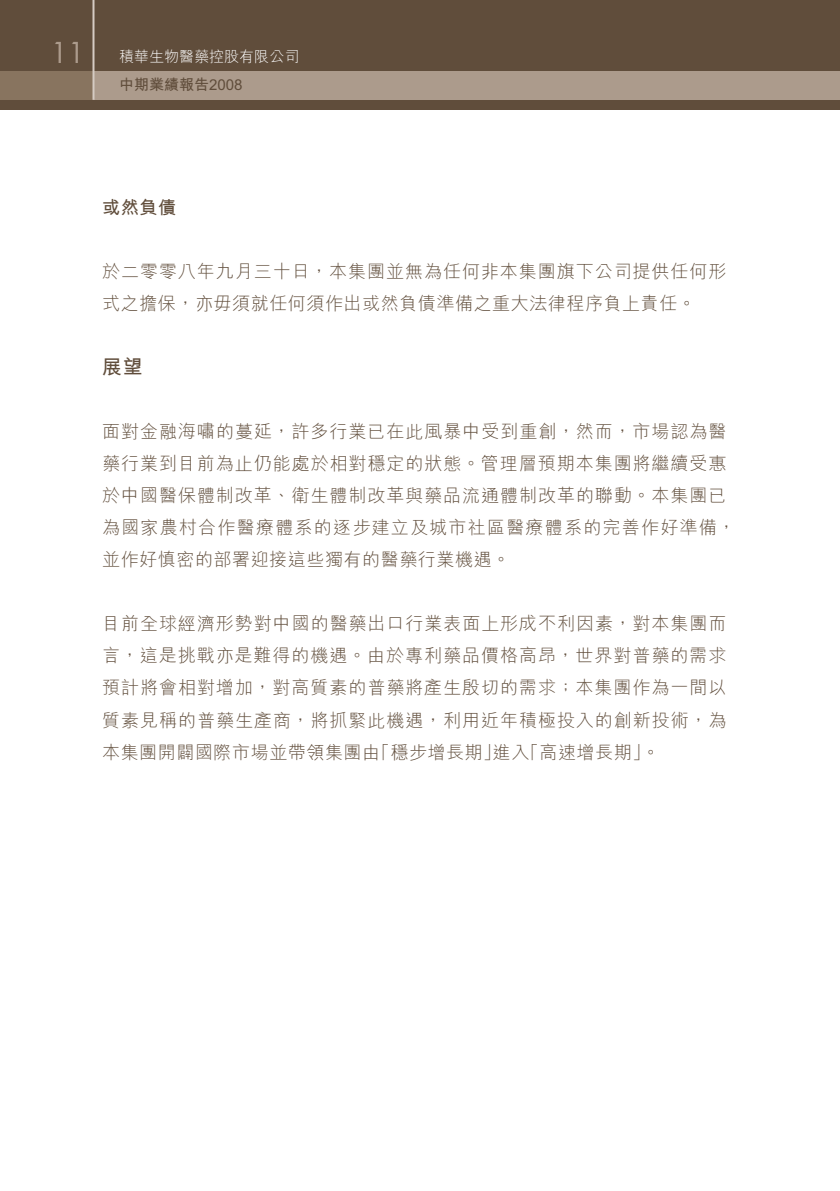
<style>
.page{position:relative;width:840px;height:1191px;background:#fff}
.page>*{position:absolute;margin:0;border:0;box-sizing:border-box;transform-origin:0 0}
.t1{font:20px "M Hei HK Bold E Ten B5 H";color:#604d3b}
.t2{font:18px/32px "M Hei HK Light E Ten B5 H";letter-spacing:.05em;color:#604d3b}
.t3{font:18px "M Hei HK Bold E Ten B5 H";color:#604d3b}
.t4{font:15px "M Hei HK Light E Ten B5 H";color:#fff}
.t5{font:15px "M Hei HK Bold E Ten B5 H";color:#604d3b}
.s1{font-family:"Futura";font-size:28px;color:#ac9b8c}
</style>
<div class="page">
<div style="left:0;top:0;width:839px;height:109px;background:#604d3b"></div>
<div style="left:0;top:72px;width:839px;height:28px;background:#ac9b8c"></div>
<div style="left:0;top:72px;width:93px;height:28px;background:#88745f"></div>
<hr style="left:92px;top:0;width:2px;height:100px;background:#d5cbc3">
<p class="t4" style="left:51px;top:51px;width:250px"><span class="s1">11</span> 積華生物醫藥控股有限公司</p>
<p class="t5" style="left:119px;top:79px;width:125px">中期業績報告2008</p>
<p class="t3" style="left:102px;top:201px;width:75px">或然負債</p>
<p class="t2" style="left:102px;top:258px;width:625px">於二零零八年九月三十日，本集團並無為任何非本集團旗下公司提供任何形式之擔保，亦毋須就任何須作出或然負債準備之重大法律程序負上責任。</p>
<p class="t1" style="left:102px;top:359px;width:42px">展望</p>
<p class="t2" style="left:102px;top:418px;width:634px">面對金融海嘯的蔓延，許多行業已在此風暴中受到重創，然而，市場認為醫藥行業到目前為止仍能處於相對穩定的狀態。管理層預期本集團將繼續受惠於中國醫保體制改革、衛生體制改革與藥品流通體制改革的聯動。本集團已為國家農村合作醫療體系的逐步建立及城市社區醫療體系的完善作好準備，並作好慎密的部署迎接這些獨有的醫藥行業機遇。</p>
<p class="t2" style="left:102px;top:610px;width:625px;text-align:justify">目前全球經濟形勢對中國的醫藥出口行業表面上形成不利因素，對本集團而言，這是挑戰亦是難得的機遇。由於專利藥品價格高昂，世界對普藥的需求預計將會相對增加，對高質素的普藥將產生殷切的需求；本集團作為一間以質素見稱的普藥生產商，將抓緊此機遇，利用近年積極投入的創新投術，為本集團開闢國際市場並帶領集團由「穩步增長期」進入「高速增長期」。</p>
</div>
